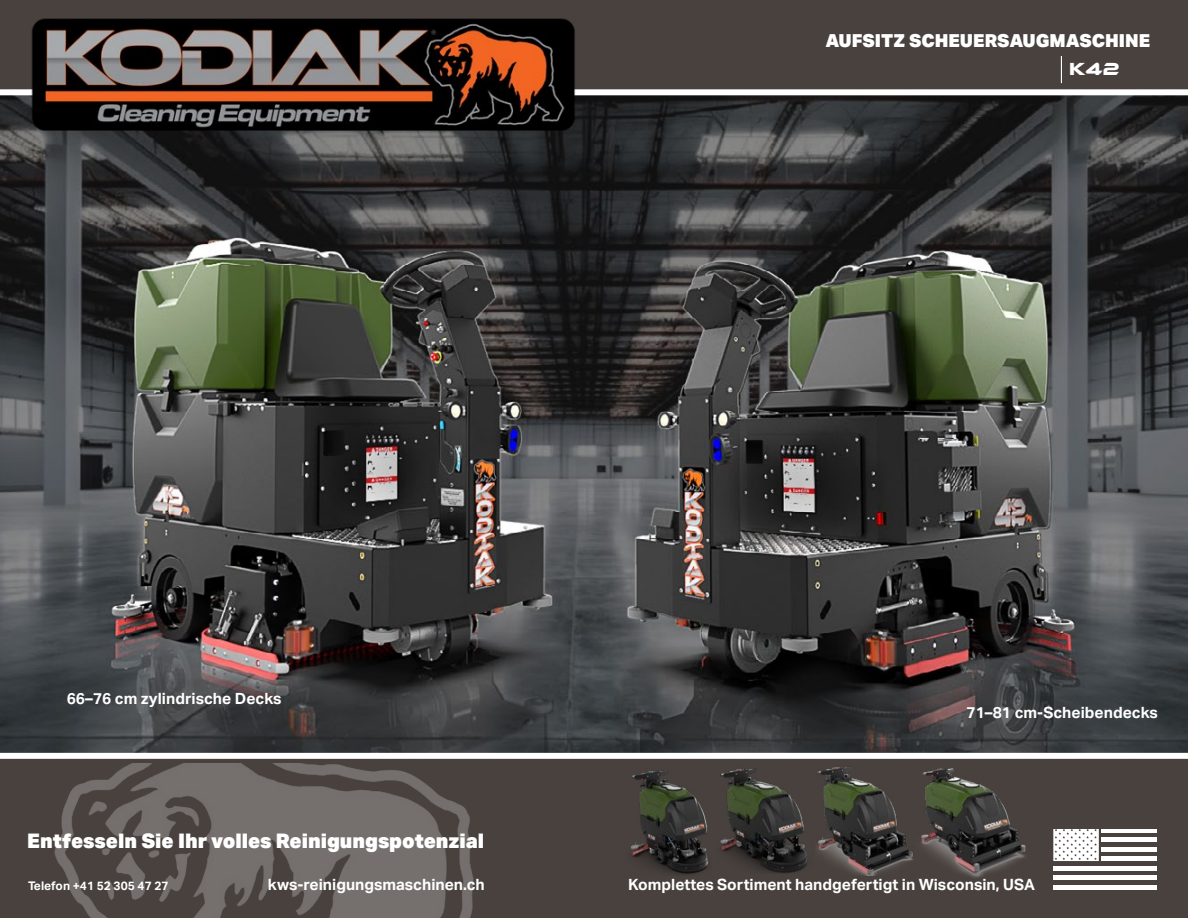
<style>
.page{position:relative;width:1188px;height:918px;background:#fff}
.page>*{position:absolute;margin:0;border:0;box-sizing:border-box;transform-origin:0 0}
.t1{font:900 20.25px "Aktiv Grotesk";color:#fff}
.t2{font:900 18px "Aktiv Grotesk";color:#fff}
.t3{font:18px "Ethnocentric Rg";color:#fff}
.t4{font:700 15.6px "Aktiv Grotesk";color:#fff}
.t5{font:700 12px "Aktiv Grotesk";color:#fff}
</style>
<div class="page">
<img style="left:0;top:95px;width:1188px;height:658px">
<div style="left:0;top:0;width:1188px;height:90px;background:#48413e"></div>
<img style="left:28px;top:18px;width:548px;height:113px">
<div style="left:0;top:758px;width:1188px;height:160px;background:#48413e"></div>
<img style="left:33px;top:763px;width:495px;height:155px">
<img style="left:626px;top:768px;width:85px;height:107px">
<img style="left:716px;top:766px;width:98px;height:108px">
<img style="left:816px;top:767px;width:94px;height:109px">
<img style="left:910px;top:759px;width:130px;height:123px">
<svg style="left:1061px;top:56px;width:1px;height:27px"></svg>
<div style="left:1053px;top:866px;width:104px;height:5px;background:#fff"></div>
<div style="left:1053px;top:875px;width:104px;height:5px;background:#fff"></div>
<div style="left:1053px;top:885px;width:104px;height:5px;background:#fff"></div>
<div style="left:1101px;top:837px;width:56px;height:5px;background:#fff"></div>
<div style="left:1101px;top:847px;width:56px;height:5px;background:#fff"></div>
<div style="left:1101px;top:856px;width:56px;height:5px;background:#fff"></div>
<hr style="left:1101px;top:829px;width:56px;height:4px;background:#fff">
<svg style="left:1053px;top:829px;width:46px;height:32px"></svg>
<p class="t2" style="left:825px;top:29px;width:326px">AUFSITZ SCHEUERSAUGMASCHINE</p>
<p class="t3" style="left:1069px;top:58px;width:52px">K42</p>
<p class="t4" style="left:67px;top:689px;width:216px">66–76 cm zylindrische Decks</p>
<p class="t1" style="left:27px;top:827px;width:458px">Entfesseln Sie Ihr volles Reinigungspotenzial</p>
<p class="t5" style="left:28px;top:878px;width:142px">Telefon +41 52 305 47 27</p>
<p class="t4" style="left:268px;top:874px;width:218px">kws-reinigungsmaschinen.ch</p>
<p class="t4" style="left:966px;top:703px;width:193px">71–81 cm-Scheibendecks</p>
<p class="t4" style="left:628px;top:874px;width:408px">Komplettes Sortiment handgefertigt in Wisconsin, USA</p>
</div>
